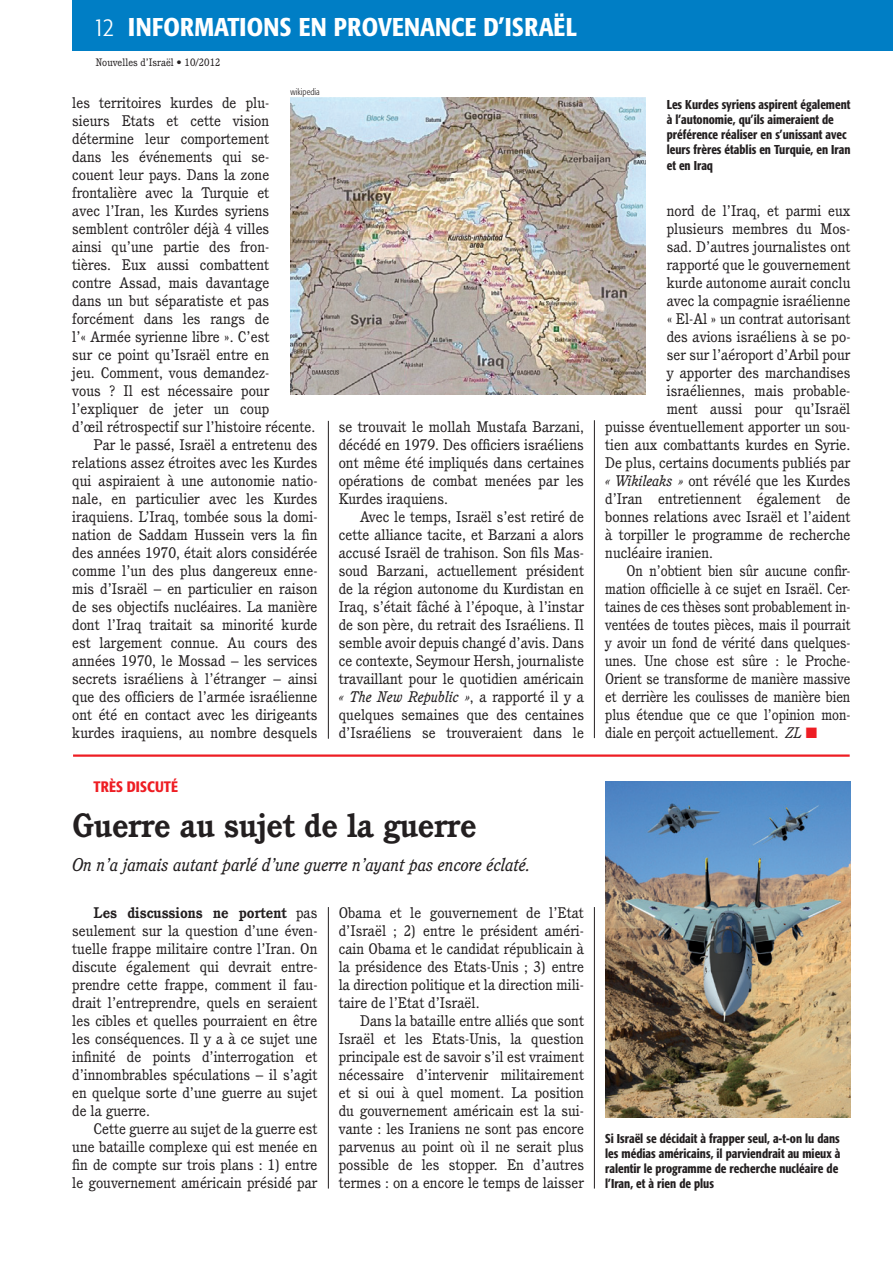
<style>
.page{position:relative;width:893px;height:1263px;background:#fff}
.page>*{position:absolute;margin:0;border:0;box-sizing:border-box;transform-origin:0 0}
.t1{font:700 33px "Cushing";color:#231f20}
.t2{font:500 condensed 25.5px "Formata";letter-spacing:.01em;color:#fff}
.t3{font:italic 18px "Cushing";color:#231f20}
.t4{font:15px/18px "Cushing";color:#231f20;text-align:justify}
.t5{font:15px "Cushing";color:#231f20;scale:.96 1}
.t6{font:500 condensed 15px "Formata";letter-spacing:.005em;color:#ee1d23}
.t7{font:500 condensed 12.75px/15.3px "Formata";color:#231f20;scale:.96 1}
.t8{font:10.5px "Cushing";color:#231f20}
.t9{font:300 condensed 9px "Formata";color:#231f20}
.s1{font-weight:300}
.s2{font-style:italic}
.s3{font-weight:700}
</style>
<div class="page">
<img style="left:291px;top:98px;width:354px;height:297px">
<img style="left:605px;top:781px;width:245px;height:336px">
<div style="left:72px;top:0;width:821px;height:50px;background:#007ec5"></div>
<hr style="left:328px;top:421px;width:1px;height:318px;background:#231f20">
<hr style="left:594px;top:420px;width:1px;height:318px;background:#231f20">
<hr style="left:328px;top:907px;width:1px;height:281px;background:#231f20">
<hr style="left:594px;top:907px;width:1px;height:281px;background:#231f20">
<hr style="left:73px;top:754px;width:777px;height:3px;background:#ee1d23">
<h2 class="t2" style="left:94px;top:11px;width:485px"><span class="s1">12</span> INFORMATIONS EN PROVENANCE D’ISRAËL</h2>
<p class="t8" style="left:96px;top:56px;width:126px">Nouvelles d’Israël • 10/2012</p>
<p class="t9" style="left:291px;top:87px;width:31px">wikipedia</p>
<p class="t4" style="left:72px;top:94px;width:199px">les territoires kurdes de plu-</p>
<p class="t4" style="left:72px;top:112px;width:198px">sieurs Etats et cette vision</p>
<p class="t4" style="left:72px;top:130px;width:199px">détermine leur comportement</p>
<p class="t4" style="left:72px;top:148px;width:199px">dans les événements qui se-</p>
<p class="t4" style="left:72px;top:166px;width:199px">couent leur pays. Dans la zone</p>
<p class="t4" style="left:72px;top:184px;width:198px">frontalière avec la Turquie et</p>
<p class="t4" style="left:72px;top:202px;width:198px">avec l’Iran, les Kurdes syriens</p>
<p class="t4" style="left:72px;top:220px;width:198px">semblent contrôler déjà 4 villes</p>
<p class="t4" style="left:72px;top:238px;width:199px">ainsi qu’une partie des fron-</p>
<p class="t4" style="left:72px;top:256px;width:199px">tières. Eux aussi combattent</p>
<p class="t4" style="left:72px;top:274px;width:198px">contre Assad, mais davantage</p>
<p class="t4" style="left:72px;top:292px;width:198px">dans un but séparatiste et pas</p>
<p class="t4" style="left:72px;top:310px;width:199px">forcément dans les rangs de</p>
<p class="t4" style="left:72px;top:328px;width:199px">l’« Armée syrienne libre ». C’est</p>
<p class="t4" style="left:72px;top:346px;width:198px">sur ce point qu’Israël entre en</p>
<p class="t4" style="left:72px;top:364px;width:199px">jeu. Comment, vous demandez-</p>
<p class="t4" style="left:72px;top:382px;width:198px">vous ? Il est nécessaire pour</p>
<p class="t4" style="left:72px;top:400px;width:199px">l’expliquer de jeter un coup</p>
<p class="t4" style="left:72px;top:418px;width:245px">d’œil rétrospectif sur l’histoire récente.</p>
<p class="t4" style="left:94px;top:436px;width:225px">Par le passé, Israël a entretenu des</p>
<p class="t4" style="left:72px;top:454px;width:247px">relations assez étroites avec les Kurdes</p>
<p class="t4" style="left:72px;top:472px;width:247px">qui aspiraient à une autonomie natio-</p>
<p class="t4" style="left:72px;top:490px;width:247px">nale, en particulier avec les Kurdes</p>
<p class="t4" style="left:72px;top:508px;width:247px">iraquiens. L’Iraq, tombée sous la domi-</p>
<p class="t4" style="left:72px;top:526px;width:247px">nation de Saddam Hussein vers la fin</p>
<p class="t4" style="left:72px;top:544px;width:247px">des années 1970, était alors considérée</p>
<p class="t4" style="left:72px;top:562px;width:247px">comme l’un des plus dangereux enne-</p>
<p class="t4" style="left:72px;top:580px;width:247px">mis d’Israël – en particulier en raison</p>
<p class="t4" style="left:72px;top:598px;width:247px">de ses objectifs nucléaires. La manière</p>
<p class="t4" style="left:72px;top:616px;width:247px">dont l’Iraq traitait sa minorité kurde</p>
<p class="t4" style="left:72px;top:634px;width:247px">est largement connue. Au cours des</p>
<p class="t4" style="left:72px;top:652px;width:247px">années 1970, le Mossad – les services</p>
<p class="t4" style="left:72px;top:670px;width:247px">secrets israéliens à l’étranger – ainsi</p>
<p class="t4" style="left:72px;top:688px;width:247px">que des officiers de l’armée israélienne</p>
<p class="t4" style="left:72px;top:706px;width:247px">ont été en contact avec les dirigeants</p>
<p class="t4" style="left:72px;top:724px;width:247px">kurdes iraquiens, au nombre desquels</p>
<p class="t4" style="left:339px;top:418px;width:247px">se trouvait le mollah Mustafa Barzani, décédé en 1979. Des officiers israéliens ont même été impliqués dans certaines opérations de combat menées par les Kurdes iraquiens.</p>
<p class="t4" style="left:339px;top:508px;width:247px;text-indent:21px">Avec le temps, Israël s’est retiré de cette alliance tacite, et Barzani a alors accusé Israël de trahison. Son fils Mas&shy;soud Barzani, actuellement président de la région autonome du Kurdistan en Iraq, s’était fâché à l’époque, à l’instar de son père, du retrait des Israéliens. Il semble avoir depuis changé d’avis. Dans ce contexte, Seymour Hersh, journaliste travaillant pour le quotidien américain <span class="s2">« The New Republic »</span>, a rapporté il y a quelques semaines que des centaines d’Israéliens se trouveraient dans le</p>
<p class="t6" style="left:94px;top:778px;width:86px">Très di scuté</p>
<h1 class="t1" style="left:72px;top:805px;width:406px">Guerre au sujet de la guerre</h1>
<p class="t3" style="left:72px;top:854px;width:460px">On n’a jamais autant parlé d’une guerre n’ayant pas encore éclaté.</p>
<p class="t4" style="left:72px;top:904px;width:247px;text-indent:21px"><span class="s3">Les discussions ne portent</span> pas seulement sur la question d’une éven&shy;tuelle frappe militaire contre l’Iran. On discute également qui devrait entre&shy;prendre cette frappe, comment il fau&shy;drait l’entreprendre, quels en seraient les cibles et quelles pourraient en être les conséquences. Il y a à ce sujet une infinité de points d’interrogation et d’innombrables spéculations – il s’agit en quelque sorte d’une guerre au sujet de la guerre.</p>
<p class="t4" style="left:72px;top:1120px;width:247px;text-indent:21px">Cette guerre au sujet de la guerre est une bataille complexe qui est menée en fin de compte sur trois plans : 1) entre le gouvernement américain présidé par</p>
<p class="t4" style="left:339px;top:904px;width:247px">Obama et le gouvernement de l’Etat d’Israël ; 2) entre le président améri&shy;cain Obama et le candidat républicain à la présidence des Etats-Unis ; 3) entre la direction politique et la direction mili&shy;taire de l’Etat d’Israël.</p>
<p class="t4" style="left:339px;top:1012px;width:247px;text-indent:21px">Dans la bataille entre alliés que sont Israël et les Etats-Unis, la question principale est de savoir s’il est vraiment nécessaire d’intervenir militairement et si oui à quel moment. La position du gouvernement américain est la sui&shy;vante : les Iraniens ne sont pas encore parvenus au point où il ne serait plus possible de les stopper. En d’autres termes : on a encore le temps de laisser</p>
<p class="t7" style="left:667px;top:96px;width:193px">Les Kurdes syriens aspirent également à l’autonomie, qu’ils aimeraient de préférence réaliser en s’unissant avec leurs frères établis en Turquie, en Iran et en Iraq</p>
<p class="t4" style="left:667px;top:202px;width:185px">nord de l’Iraq, et parmi eux</p>
<p class="t4" style="left:667px;top:220px;width:185px">plusieurs membres du Mos-</p>
<p class="t4" style="left:667px;top:238px;width:185px">sad. D’autres journalistes ont</p>
<p class="t4" style="left:667px;top:256px;width:185px">rapporté que le gouvernement</p>
<p class="t4" style="left:667px;top:274px;width:185px">kurde autonome aurait conclu</p>
<p class="t4" style="left:667px;top:292px;width:185px">avec la compagnie israélienne</p>
<p class="t4" style="left:667px;top:310px;width:185px">« El-Al » un contrat autorisant</p>
<p class="t4" style="left:667px;top:328px;width:185px">des avions israéliens à se po-</p>
<p class="t4" style="left:667px;top:346px;width:185px">ser sur l’aéroport d’Arbil pour</p>
<p class="t4" style="left:667px;top:364px;width:185px">y apporter des marchandises</p>
<p class="t4" style="left:667px;top:382px;width:185px">israéliennes, mais probable-</p>
<p class="t4" style="left:667px;top:400px;width:185px">ment aussi pour qu’Israël</p>
<p class="t4" style="left:605px;top:418px;width:247px">puisse éventuellement apporter un sou-</p>
<p class="t4" style="left:605px;top:436px;width:247px">tien aux combattants kurdes en Syrie.</p>
<p class="t4" style="left:605px;top:454px;width:247px">De plus, certains documents publiés par</p>
<p class="t4" style="left:605px;top:472px;width:247px"><span class="s2">« Wikileaks »</span> ont révélé que les Kurdes</p>
<p class="t4" style="left:605px;top:490px;width:247px">d’Iran entretiennent également de</p>
<p class="t4" style="left:605px;top:508px;width:247px">bonnes relations avec Israël et l’aident</p>
<p class="t4" style="left:605px;top:526px;width:247px">à torpiller le programme de recherche</p>
<p class="t4" style="left:605px;top:544px;width:109px">nucléaire iranien.</p>
<p class="t5" style="left:626px;top:562px;width:235px">On n’obtient bien sûr aucune confir-</p>
<p class="t5" style="left:605px;top:580px;width:257px">mation officielle à ce sujet en Israël. Cer-</p>
<p class="t5" style="left:605px;top:598px;width:257px">taines de ces thèses sont probablement in-</p>
<p class="t5" style="left:605px;top:616px;width:257px">ventées de toutes pièces, mais il pourrait</p>
<p class="t5" style="left:605px;top:634px;width:257px">y avoir un fond de vérité dans quelques-</p>
<p class="t5" style="left:605px;top:652px;width:257px">unes. Une chose est sûre : le Proche-</p>
<p class="t5" style="left:605px;top:670px;width:257px">Orient se transforme de manière massive</p>
<p class="t5" style="left:605px;top:688px;width:257px">et derrière les coulisses de manière bien</p>
<p class="t5" style="left:605px;top:706px;width:257px">plus étendue que ce que l’opinion mon-</p>
<p class="t5" style="left:605px;top:724px;width:207px">diale en perçoit actuellement. <span class="s2">ZL</span></p>
<p class="t7" style="left:605px;top:1130px;width:246px">Si Israël se décidait à frapper seul, a-t-on lu dans les médias américains, il parviendrait au mieux à ralentir le programme de recherche nucléaire de l’Iran, et à rien de plus</p>
</div>
